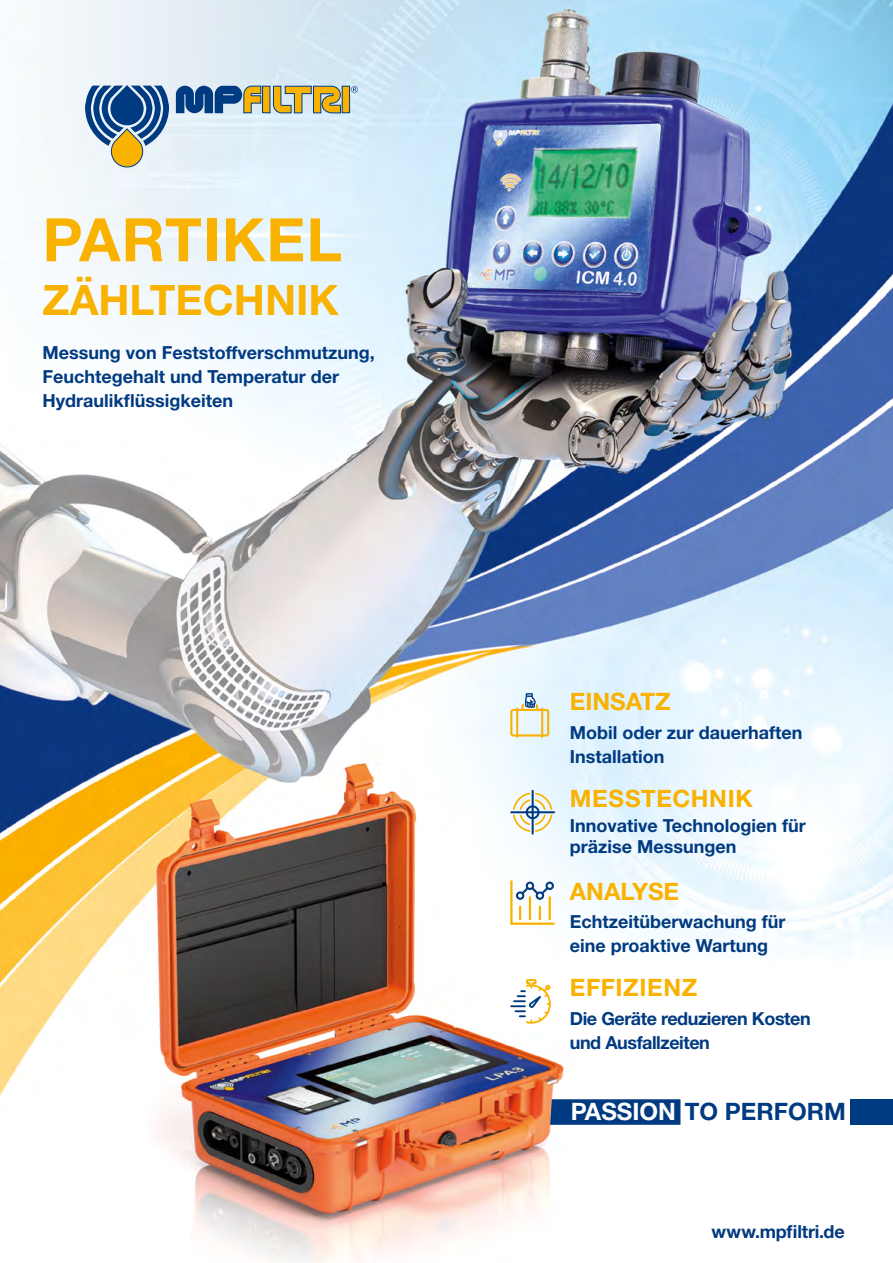
<style>
.page{position:relative;width:893px;height:1263px;background:#fff}
.page>*{position:absolute;margin:0;border:0;box-sizing:border-box;transform-origin:0 0}
.Typenschlüssel_norma{font:700 60px "Helvetica Neue LT Std";letter-spacing:.02em;color:#f9b200}
.Typenschlüssel_norma-2{font:700 42px "Helvetica Neue LT Std";color:#f9b200}
.Typenschlüssel_norma-3{font:700 24px "Helvetica Neue LT Std";letter-spacing:.02em;color:#f9b200}
.t1{font:700 24px "Helvetica Neue LT Std";color:#003a80}
.Typenschlüssel_norma-4{font:700 24px "Helvetica Neue LT Std";color:#f9b200}
.Typenschlüssel_norma-5{font:700 18px/24px "Helvetica Neue LT Std";color:#003a80}
.Typenschlüssel_norma-6{font:700 18px/24px "Helvetica Neue LT Std";letter-spacing:-.025em;color:#003a80}
.s1{color:#fff}
</style>
<div class="page">
<img style="left:0;top:0;width:893px;height:1263px">
<svg style="left:510px;top:693px;width:39px;height:45px;background:#dfdec1"></svg>
<svg style="left:85px;top:85px;width:84px;height:83px;background:#8096a5"></svg>
<svg style="left:273px;top:85px;width:68px;height:29px;background:#c0ad64"></svg>
<div style="left:342px;top:86px;width:7px;height:27px;background:#f9b200"></div>
<div style="left:342px;top:86px;width:8px;height:27px;border:1px solid #003a80"></div>
<div style="left:263px;top:86px;width:7px;height:27px;background:#f9b200"></div>
<div style="left:262px;top:86px;width:8px;height:27px;border:1px solid #003a80"></div>
<svg style="left:176px;top:85px;width:86px;height:29px;background:#5e7c94"></svg>
<svg style="left:351px;top:86px;width:7px;height:7px"></svg>
<svg style="left:550px;top:1099px;width:130px;height:26px;background:#063e82"></svg>
<div style="left:850px;top:1099px;width:43px;height:26px;background:#003a80"></div>
<svg style="left:510px;top:979px;width:41px;height:45px"></svg>
<svg style="left:510px;top:790px;width:45px;height:45px"></svg>
<svg style="left:510px;top:880px;width:45px;height:45px"></svg>
<hr style="left:529px;top:896px;width:2px;height:24px;background:#f9b200">
<hr style="left:549px;top:896px;width:2px;height:24px;background:#f9b200">
<p class="Typenschlüssel_norma" style="left:43px;top:203px;width:301px">PARTIKEL</p>
<p class="Typenschlüssel_norma-2" style="left:43px;top:274px;width:298px">ZÄHLTECHNIK</p>
<p class="Typenschlüssel_norma-5" style="left:43px;top:340px;width:334px">Messung von Feststoffverschmutzung,<br>Feuchtegehalt und Temperatur der</p>
<p class="Typenschlüssel_norma-5" style="left:43px;top:388px;width:192px">Hydraulikflüssigkeiten</p>
<p class="Typenschlüssel_norma-4" style="left:570px;top:687px;width:102px">EINSATZ</p>
<p class="Typenschlüssel_norma-5" style="left:570px;top:720px;width:234px">Mobil oder zur dauerhaften<br>Installation</p>
<p class="Typenschlüssel_norma-3" style="left:570px;top:784px;width:184px">MESSTECHNIK</p>
<p class="Typenschlüssel_norma-5" style="left:570px;top:815px;width:237px;line-height:21px">Innovative Technologien für präzise Messungen</p>
<p class="Typenschlüssel_norma-4" style="left:570px;top:876px;width:111px">ANALYSE</p>
<p class="Typenschlüssel_norma-5" style="left:570px;top:909px;width:217px">Echtzeitüberwachung für eine proaktive Wartung</p>
<p class="Typenschlüssel_norma-3" style="left:570px;top:973px;width:129px">EFFIZIENZ</p>
<p class="Typenschlüssel_norma-6" style="left:570px;top:1006px;width:242px">Die Geräte reduzieren Kosten und Ausfallzeiten</p>
<p class="t1" style="left:571px;top:1097px;width:277px"><span class="s1">PASSION</span> TO PERFORM</p>
<p class="Typenschlüssel_norma-5" style="left:712px;top:1219px;width:135px">www.mpfiltri.de</p>
</div>
